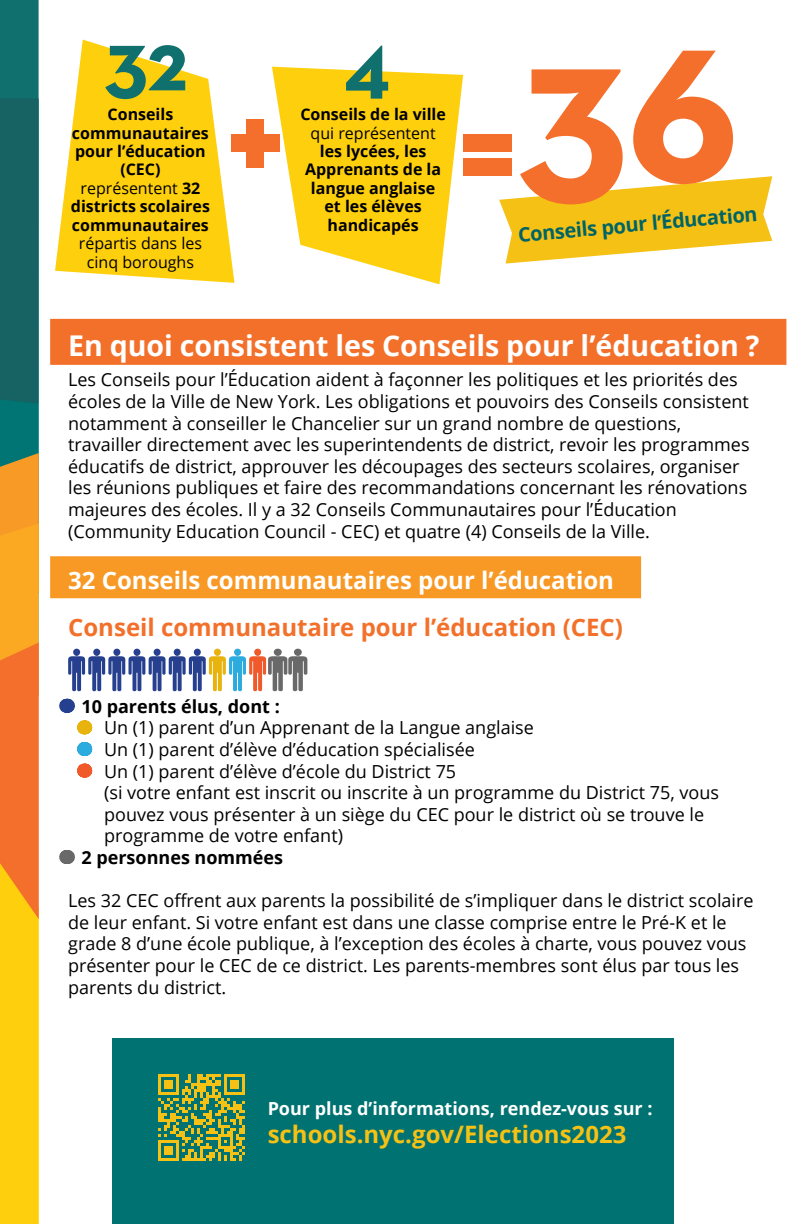
<style>
.page{position:relative;width:792px;height:1224px;background:#fff}
.page>*{position:absolute;margin:0;border:0;box-sizing:border-box;transform-origin:0 0}
.t1{font:700 216px "Neutraface 2 Text";color:#f36f2b}
.t2{font:700 85.2px "Neutraface 2 Text";color:#10706e}
.t3{font:700 28.6px "Open Sans";color:#fff}
.t4{font:700 24px "Open Sans";color:#f3702b}
.t5{font:700 24px "Open Sans";color:#fff}
.Body_Text{font:700 24px "Open Sans";color:#f6c115}
.t6{font:700 20px "Open Sans";color:#006465}
.Body_Text-2{font:18px/21.6px "Open Sans";color:#000}
.Icon_Text_-_CEC_Oran{font:18px/21.6px "Open Sans";color:#000}
.Icon_Text_-_CEC_Yell{font:18px "Open Sans";color:#000}
.Icon_Text_-_CEC_Blue{font:18px "Open Sans";color:#000}
.Body_Text-3{font:700 18px "Open Sans";color:#fff}
.Icon_Text_-_CEC_Dark{font:700 18px "Open Sans";color:#000}
.Icon_Text_-_CEC_Gray{font:700 18px "Open Sans";color:#000}
.t7{font:700 16px "Open Sans";color:#000}
.t8{font:16px "Open Sans";color:#000}
.s1{font-weight:700}
</style>
<div class="page">
<svg style="left:0;top:0;width:39px;height:1224px;background:#a28f38"></svg>
<svg style="left:55px;top:40px;width:179px;height:243px;fill:#fecf0c"></svg>
<svg style="left:272px;top:67px;width:191px;height:217px;fill:#fecf0c"></svg>
<svg style="left:499px;top:176px;width:273px;height:88px"></svg>
<div style="left:246px;top:119px;width:17px;height:48px;background:#f36f2b"></div>
<div style="left:231px;top:135px;width:48px;height:17px;background:#f36f2b"></div>
<div style="left:463px;top:135px;width:48px;height:17px;background:#f36f2b"></div>
<div style="left:463px;top:158px;width:48px;height:18px;background:#f36f2b"></div>
<div style="left:112px;top:1038px;width:562px;height:186px;background:#007271"></div>
<div style="left:50px;top:319px;width:736px;height:46px;background:#f3702b"></div>
<div style="left:50px;top:556px;width:591px;height:42px;background:#f89925"></div>
<svg style="left:66px;top:699px;width:2px;height:14px"></svg>
<svg style="left:84px;top:720px;width:1px;height:14px"></svg>
<svg style="left:84px;top:742px;width:1px;height:14px"></svg>
<svg style="left:84px;top:764px;width:1px;height:14px"></svg>
<svg style="left:66px;top:850px;width:2px;height:14px"></svg>
<svg style="left:68px;top:649px;width:239px;height:42px"></svg>
<svg style="left:158px;top:1074px;width:87px;height:87px"></svg>
<p class="t2" style="left:104px;top:7px;width:86px">32</p>
<p class="t7" style="left:108px;top:103px;width:67px">Conseils</p>
<p class="t7" style="left:300px;top:103px;width:147px">Conseils de la ville</p>
<p class="t2" style="left:344px;top:7px;width:49px">4</p>
<p class="t7" style="left:72px;top:122px;width:138px">communautaires</p>
<p class="t8" style="left:311px;top:122px;width:127px">qui représentent</p>
<p class="t7" style="left:75px;top:140px;width:132px">pour l’éducation</p>
<p class="t7" style="left:320px;top:140px;width:108px">les lycées, les</p>
<p class="t7" style="left:120px;top:158px;width:42px">(CEC)</p>
<p class="t7" style="left:305px;top:158px;width:138px">Apprenants de la</p>
<p class="t8" style="left:81px;top:177px;width:121px">représentent <span class="s1">32</span></p>
<p class="t7" style="left:311px;top:177px;width:126px">langue anglaise</p>
<p class="t7" style="left:71px;top:195px;width:141px">districts scolaires</p>
<p class="t7" style="left:324px;top:195px;width:99px">et les élèves</p>
<p class="t7" style="left:72px;top:214px;width:138px">communautaires</p>
<p class="t7" style="left:328px;top:214px;width:93px">handicapés</p>
<p class="t8" style="left:79px;top:232px;width:125px">répartis dans les</p>
<p class="t8" style="left:87px;top:251px;width:109px">cinq boroughs</p>
<p class="t1" style="left:517px;top:-30px;width:225px">36</p>
<p class="t6" style="left:517px;top:221px;width:242px;rotate:-5deg">Conseils pour l’Éducation</p>
<h2 class="t3" style="left:68px;top:325px;width:693px">En quoi consistent les Conseils pour l’éducation ?</h2>
<p class="Body_Text-2" style="left:68px;top:369px;width:683px">Les Conseils pour l’Éducation aident à façonner les politiques et les priorités des écoles de la Ville de New York. Les obligations et pouvoirs des Conseils consistent notamment à conseiller le Chancelier sur un grand nombre de questions, travailler directement avec les superintendents de district, revoir les programmes éducatifs de district, approuver les découpages des secteurs scolaires, organiser les réunions publiques et faire des recommandations concernant les rénovations majeures des écoles. Il y a 32 Conseils Communautaires pour l’Éducation (Community Education Council - CEC) et quatre (4) Conseils de la Ville.</p>
<h3 class="t5" style="left:68px;top:564px;width:547px">32 Conseils communautaires pour l’éducation</h3>
<h4 class="t4" style="left:68px;top:610px;width:556px">Conseil communautaire pour l’éducation (CEC)</h4>
<p class="Icon_Text_-_CEC_Dark" style="left:81px;top:694px;width:200px">10 parents élus, dont :</p>
<p class="Icon_Text_-_CEC_Yell" style="left:104px;top:716px;width:431px">Un (1) parent d’un Apprenant de la Langue anglaise</p>
<p class="Icon_Text_-_CEC_Blue" style="left:104px;top:737px;width:372px">Un (1) parent d’élève d’éducation spécialisée</p>
<p class="Icon_Text_-_CEC_Oran" style="left:104px;top:760px;width:616px">Un (1) parent d’élève d’école du District 75<br>(si votre enfant est inscrit ou inscrite à un programme du District 75, vous pouvez vous présenter à un siège du CEC pour le district où se trouve le programme de votre enfant)</p>
<p class="Icon_Text_-_CEC_Gray" style="left:81px;top:845px;width:203px">2 personnes nommées</p>
<p class="Body_Text-2" style="left:68px;top:889px;width:687px">Les 32 CEC offrent aux parents la possibilité de s’impliquer dans le district scolaire de leur enfant. Si votre enfant est dans une classe comprise entre le Pré-K et le grade 8 d’une école publique, à l’exception des écoles à charte, vous pouvez vous présenter pour le CEC de ce district. Les parents-membres sont élus par tous les parents du district.</p>
<p class="Body_Text-3" style="left:268px;top:1095px;width:386px">Pour plus d’informations, rendez-vous sur :</p>
<p class="Body_Text" style="left:268px;top:1118px;width:360px">schools.nyc.gov/Elections2023</p>
</div>
